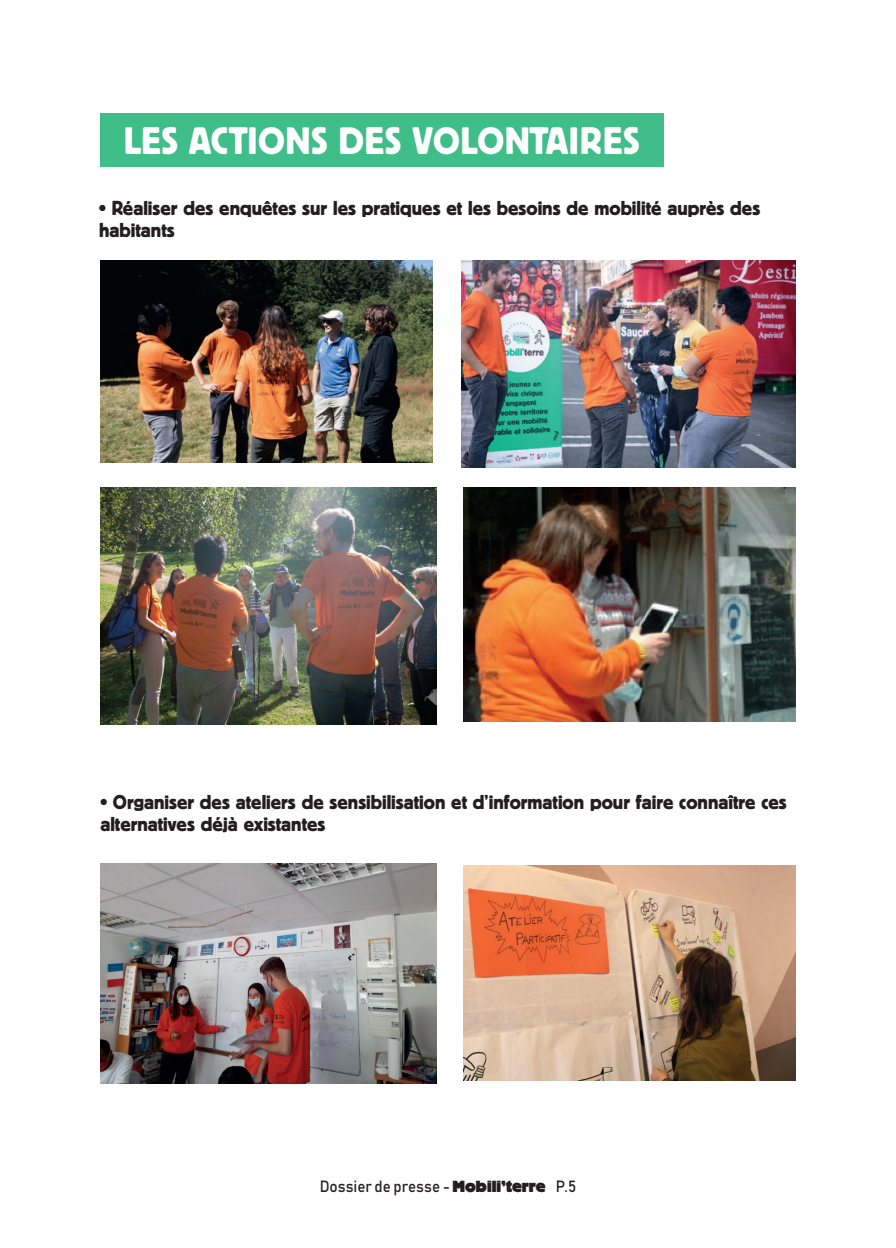
<style>
.page{position:relative;width:896px;height:1248px;background:#fff}
.page>*{position:absolute;margin:0;border:0;box-sizing:border-box;transform-origin:0 0}
.t1{font:38px "Block Berthold BQ";letter-spacing:.02em;color:#fff}
.t2{font:20px/22px "Block Berthold BQ";color:#231f20}
.t3{font:16px "Bahnschrift";color:#231f20;scale:.95 1}
.s1{font-family:"Block BE";font-weight:800}
</style>
<div class="page">
<div style="left:100px;top:113px;width:563px;height:54px;background:#40be8a"></div>
<img style="left:463px;top:488px;width:332px;height:233px">
<img style="left:100px;top:261px;width:333px;height:201px">
<img style="left:461px;top:261px;width:334px;height:207px">
<img style="left:100px;top:488px;width:337px;height:236px">
<img style="left:100px;top:863px;width:337px;height:220px">
<img style="left:463px;top:865px;width:332px;height:215px">
<h1 class="t1" style="left:124px;top:119px;width:517px">LES ACTIONS DES VOLONTAIRES</h1>
<p class="t2" style="left:99px;top:197px;width:662px">• Réaliser des enquêtes sur les pratiques et les besoins de mobilité auprès des habitants</p>
<p class="t2" style="left:100px;top:791px;width:688px">• Organiser des ateliers de sensibilisation et d’information pour faire connaître ces alternatives déjà existantes</p>
<p class="t3" style="left:320px;top:1175px;width:272px">Dossier de presse - <span class="s1">Mobili’terre</span> P.5</p>
</div>
